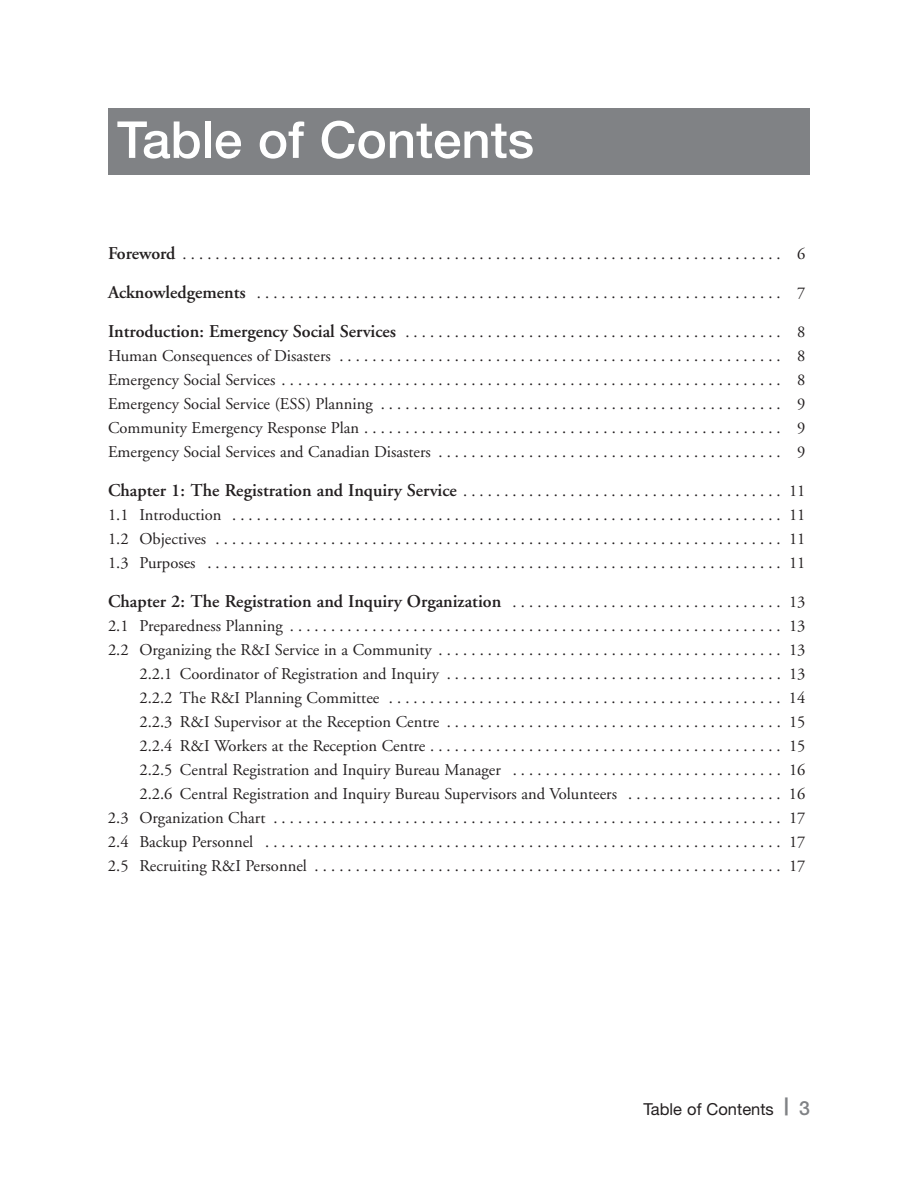
<style>
.page{position:relative;width:918px;height:1188px;background:#fff}
.page>*{position:absolute;margin:0;border:0;box-sizing:border-box;transform-origin:0 0}
.t1{font:500 51px "Helvetica Neue";color:#fff}
.t2{font:600 18px "Adobe Garamond";color:#231f20}
.t3{font:16.5px/24px "Adobe Garamond";color:#231f20;text-align:justify}
.t4{font:16.5px "Helvetica Neue";color:#231f20}
.s1{font-weight:600;font-size:18px}
.s2{font-weight:400;font-size:16.5px}
.s3{font-weight:500;font-size:24px;color:#808285}
.s4{font-weight:500;font-size:19.5px;color:#808285}
</style>
<div class="page">
<div style="left:108px;top:108px;width:702px;height:67px;background:#808285"></div>
<h1 class="t1" style="left:117px;top:121px;width:419px">Table of Contents</h1>
<p class="t3" style="left:108px;top:244px;width:699px"><span class="s1">Foreword</span> . . . . . . . . . . . . . . . . . . . . . . . . . . . . . . . . . . . . . . . . . . . . . . . . . . . . . . . . . . . . . . . . . . . . . . . . . 6</p>
<p class="t3" style="left:108px;top:283px;width:699px"><span class="s1">Acknowledgements</span> . . . . . . . . . . . . . . . . . . . . . . . . . . . . . . . . . . . . . . . . . . . . . . . . . . . . . . . . . . . . . . . . 7</p>
<p class="t3" style="left:108px;top:322px;width:699px"><span class="s1">Introduction: Emergency Social Services</span> . . . . . . . . . . . . . . . . . . . . . . . . . . . . . . . . . . . . . . . . . . . . . . 8<br>Human Consequences of Disasters . . . . . . . . . . . . . . . . . . . . . . . . . . . . . . . . . . . . . . . . . . . . . . . . . . . . . . 8<br>Emergency Social Services . . . . . . . . . . . . . . . . . . . . . . . . . . . . . . . . . . . . . . . . . . . . . . . . . . . . . . . . . . . . . 8<br>Emergency Social Service (ESS) Planning . . . . . . . . . . . . . . . . . . . . . . . . . . . . . . . . . . . . . . . . . . . . . . . . . 9<br>Community Emergency Response Plan . . . . . . . . . . . . . . . . . . . . . . . . . . . . . . . . . . . . . . . . . . . . . . . . . . . 9<br>Emergency Social Services and Canadian Disasters . . . . . . . . . . . . . . . . . . . . . . . . . . . . . . . . . . . . . . . . . . 9</p>
<p class="t2" style="left:108px;top:483px;width:699px">Chapter 1: The Registration and Inquiry Service <span class="s2">. . . . . . . . . . . . . . . . . . . . . . . . . . . . . . . . . . . . . . . 11</span></p>
<p class="t3" style="left:108px;top:505px;width:699px">1.1 Introduction . . . . . . . . . . . . . . . . . . . . . . . . . . . . . . . . . . . . . . . . . . . . . . . . . . . . . . . . . . . . . . . . . . . 11<br>1.2 Objectives . . . . . . . . . . . . . . . . . . . . . . . . . . . . . . . . . . . . . . . . . . . . . . . . . . . . . . . . . . . . . . . . . . . . . 11<br>1.3 Purposes . . . . . . . . . . . . . . . . . . . . . . . . . . . . . . . . . . . . . . . . . . . . . . . . . . . . . . . . . . . . . . . . . . . . . . 11</p>
<p class="t2" style="left:108px;top:594px;width:699px">Chapter 2: The Registration and Inquiry Organization <span class="s2">. . . . . . . . . . . . . . . . . . . . . . . . . . . . . . . . . 13</span></p>
<p class="t3" style="left:108px;top:616px;width:699px;text-align:right">2.1 Preparedness Planning . . . . . . . . . . . . . . . . . . . . . . . . . . . . . . . . . . . . . . . . . . . . . . . . . . . . . . . . . . . . 13<br>2.2 Organizing the R&amp;I Service in a Community . . . . . . . . . . . . . . . . . . . . . . . . . . . . . . . . . . . . . . . . . . 13<br>2.2.1 Coordinator of Registration and Inquiry . . . . . . . . . . . . . . . . . . . . . . . . . . . . . . . . . . . . . . . . . 13<br>2.2.2 The R&amp;I Planning Committee . . . . . . . . . . . . . . . . . . . . . . . . . . . . . . . . . . . . . . . . . . . . . . . . 14<br>2.2.3 R&amp;I Supervisor at the Reception Centre . . . . . . . . . . . . . . . . . . . . . . . . . . . . . . . . . . . . . . . . . 15<br>2.2.4 R&amp;I Workers at the Reception Centre . . . . . . . . . . . . . . . . . . . . . . . . . . . . . . . . . . . . . . . . . . . 15<br>2.2.5 Central Registration and Inquiry Bureau Manager . . . . . . . . . . . . . . . . . . . . . . . . . . . . . . . . . 16<br>2.2.6 Central Registration and Inquiry Bureau Supervisors and Volunteers . . . . . . . . . . . . . . . . . . . 16<br>2.3 Organization Chart . . . . . . . . . . . . . . . . . . . . . . . . . . . . . . . . . . . . . . . . . . . . . . . . . . . . . . . . . . . . . . 17<br>2.4 Backup Personnel . . . . . . . . . . . . . . . . . . . . . . . . . . . . . . . . . . . . . . . . . . . . . . . . . . . . . . . . . . . . . . . 17<br>2.5 Recruiting R&amp;I Personnel . . . . . . . . . . . . . . . . . . . . . . . . . . . . . . . . . . . . . . . . . . . . . . . . . . . . . . . . . 17</p>
<p class="t4" style="left:643px;top:1103px;width:168px">Table of Contents <span class="s3">|</span> <span class="s4">3</span></p>
</div>
